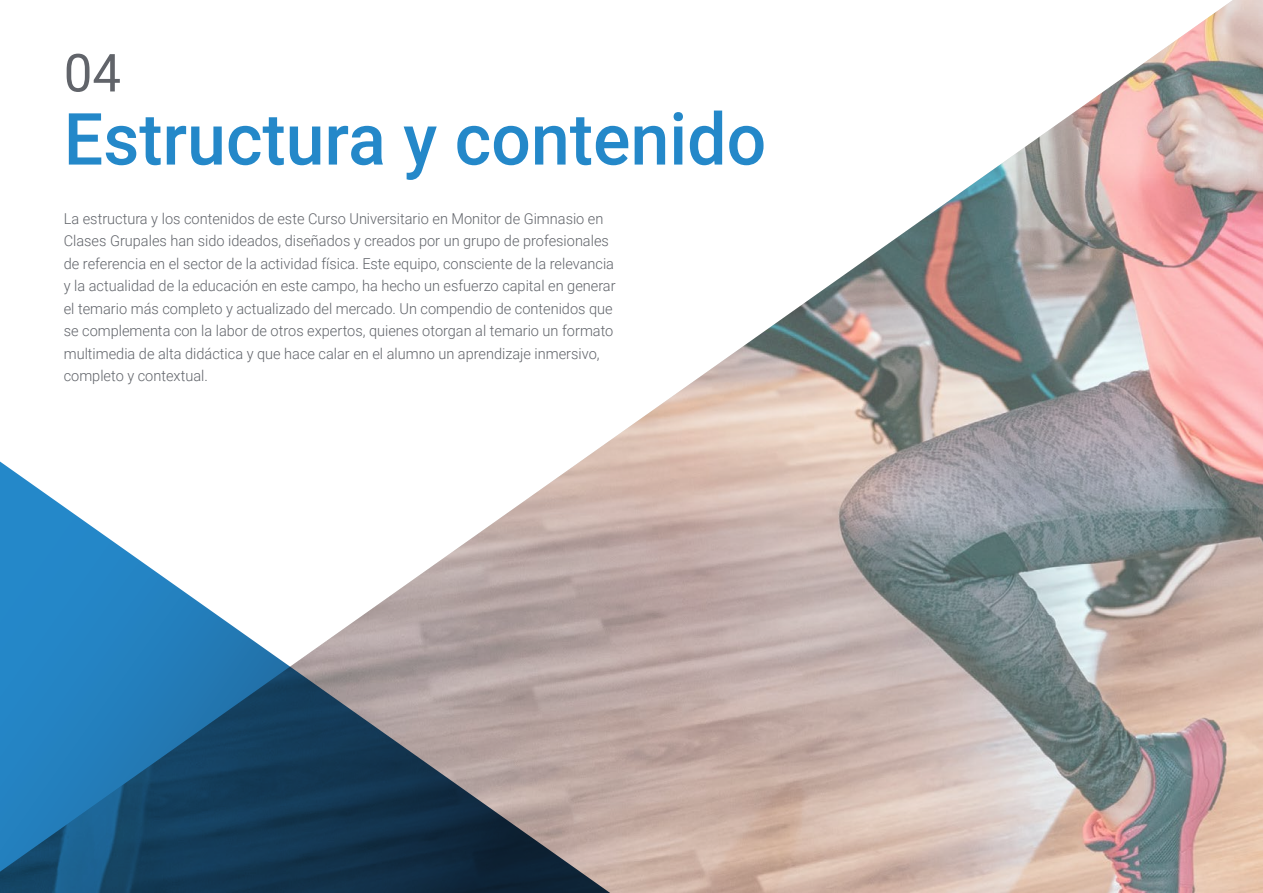
<style>
.page{position:relative;width:1263px;height:893px;background:#fff}
.page>*{position:absolute;margin:0;border:0;box-sizing:border-box;transform-origin:0 0}
.t1{font:500 72px "Roboto";color:#2488c9}
.t2{font:52.5px "Roboto";color:#61646a}
.t3{font:300 15px/22.5px "Roboto";color:#61646a}
</style>
<div class="page">
<img style="left:602px;top:0;width:661px;height:893px">
<svg style="left:0;top:446px;width:640px;height:447px"></svg>
<h2 class="t2" style="left:64px;top:36px;width:59px">04</h2>
<h1 class="t1" style="left:64px;top:89px;width:704px">Estructura y contenido</h1>
<p class="t3" style="left:64px;top:207px;width:553px">La estructura y los contenidos de este Curso Universitario en Monitor de Gimnasio en Clases Grupales han sido ideados, diseñados y creados por un grupo de profesionales de referencia en el sector de la actividad física. Este equipo, consciente de la relevancia y la actualidad de la educación en este campo, ha hecho un esfuerzo capital en generar el temario más completo y actualizado del mercado. Un compendio de contenidos que se complementa con la labor de otros expertos, quienes otorgan al temario un formato multimedia de alta didáctica y que hace calar en el alumno un aprendizaje inmersivo, completo y contextual.</p>
</div>
